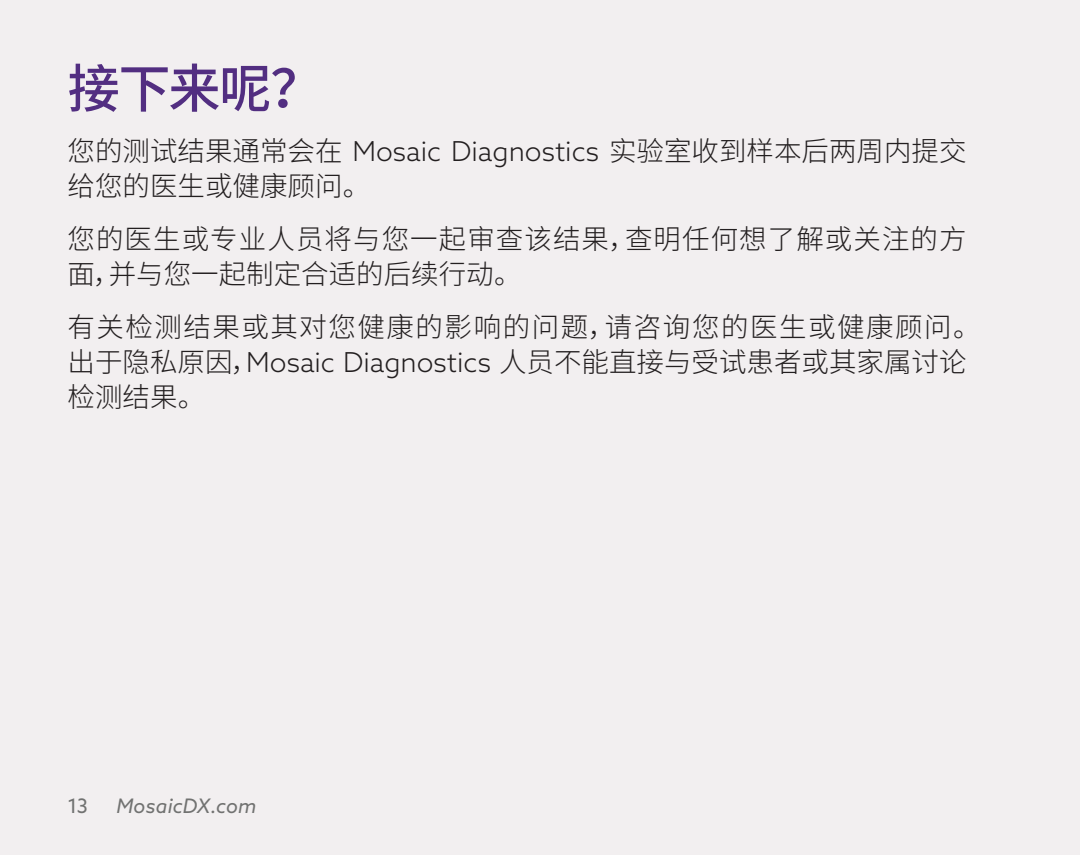
<style>
.page{position:relative;width:1080px;height:855px;background:#f2eff0}
.page>*{position:absolute;margin:0;border:0;box-sizing:border-box;transform-origin:0 0}
.MDX_Paragraph_Style{font:500 52.5px "Noto Sans CJ Ksc";color:#522e81}
.MDX_Paragraph_Style-2{font:300 27.5px/35px "Noto Sans CJ Ksc";letter-spacing:.055em;color:#231f20}
.MDX_Paragraph_Style-3{font:300 27.5px/35px "Noto Sans CJ Ksc";color:#231f20}
.MDX_Paragraph_Style-4{font:300 27.5px/35px "Noto Sans CJ Ksc";letter-spacing:.04em;color:#231f20}
.t1{font:italic 20px "Azo Sans";letter-spacing:.01em;color:#717271}
.t2{font:20px "Azo Sans";color:#717271}
.s1{font-family:"Azo Sans"}
</style>
<div class="page">
<p class="MDX_Paragraph_Style" style="left:68px;top:59px;width:257px">接下来呢？</p>
<p class="MDX_Paragraph_Style-3" style="left:68px;top:134px;width:901px">您的测试结果通常会在 <span class="s1">Mosaic Diagnostics</span> 实验室收到样本后两周内提交给您的医生或健康顾问。</p>
<p class="MDX_Paragraph_Style-4" style="left:68px;top:222px;width:901px">您的医生或专业人员将与您一起审查该结果，查明任何想了解或关注的方面，并与您一起制定合适的后续行动。</p>
<p class="MDX_Paragraph_Style-2" style="left:68px;top:310px;width:915px">有关检测结果或其对您健康的影响的问题，请咨询您的医生或健康顾问。出于隐私原因，<span class="s1">Mosaic Diagnostics</span> 人员不能直接与受试患者或其家属讨论检测结果。</p>
<p class="t2" style="left:68px;top:793px;width:22px">13</p>
<p class="t1" style="left:116px;top:793px;width:142px">MosaicDX.com</p>
</div>
